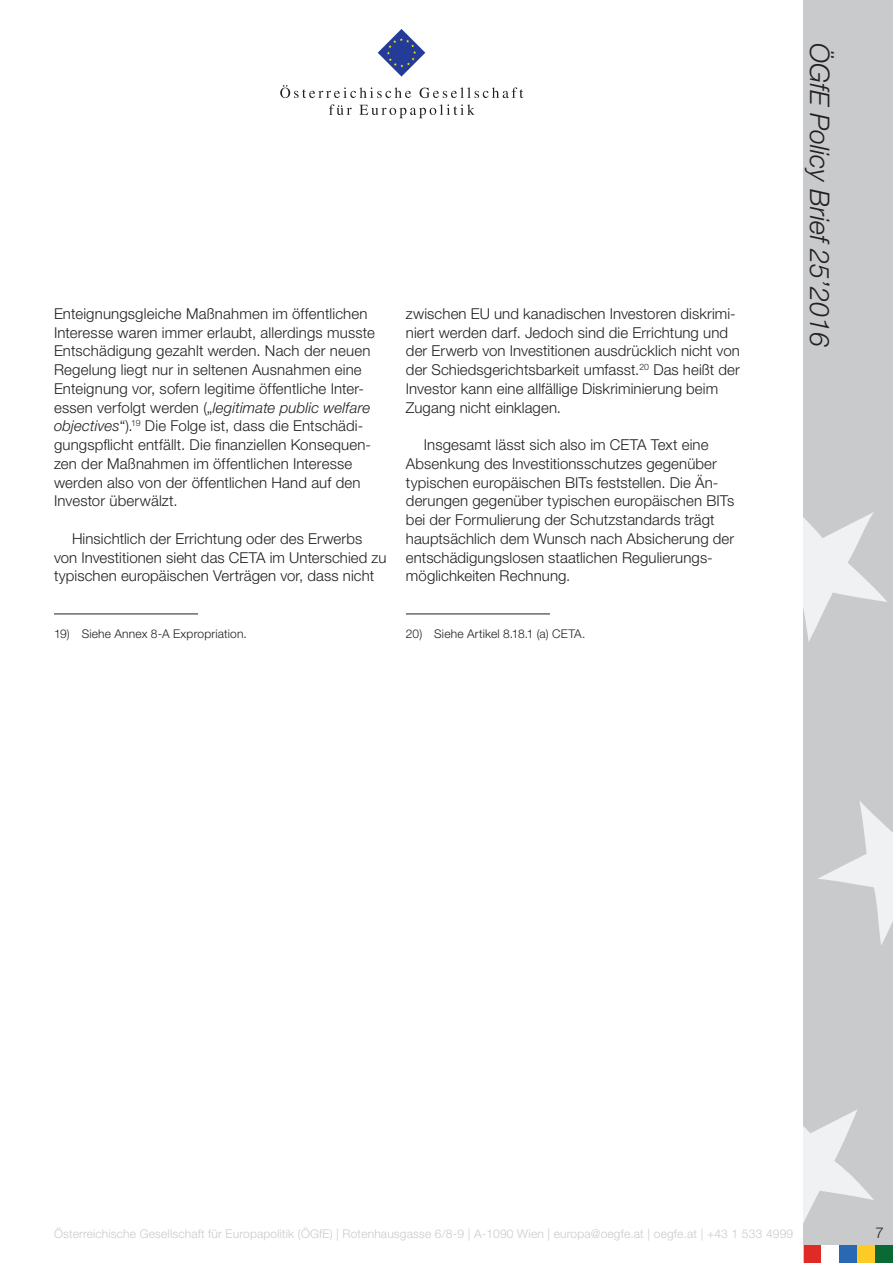
<style>
.page{position:relative;width:893px;height:1263px;background:#fff}
.page>*{position:absolute;margin:0;border:0;box-sizing:border-box;transform-origin:0 0}
.t1{font:italic 300 27px "Helvetica Neue LT Std";color:#231f20}
.Standard_Paragraph{font:300 15px/18.8px "Helvetica Neue LT Std";letter-spacing:.01em;color:#231f20}
.t2{font:300 12px "Helvetica Neue LT Std";letter-spacing:.015em;color:#c9cacc}
.Footnotes{font:300 12px "Helvetica Neue LT Std";letter-spacing:.015em;color:#231f20}
.s1{font-style:italic}
</style>
<div class="page">
<div style="left:804px;top:0;width:89px;height:1263px;background:#c9cacc"></div>
<svg style="left:804px;top:512px;width:83px;height:130px"></svg>
<svg style="left:818px;top:801px;width:75px;height:144px"></svg>
<svg style="left:804px;top:1110px;width:70px;height:111px"></svg>
<svg style="left:378px;top:29px;width:47px;height:48px"></svg>
<svg style="left:280px;top:85px;width:131px;height:13px"></svg>
<svg style="left:420px;top:87px;width:103px;height:11px"></svg>
<svg style="left:329px;top:104px;width:23px;height:11px"></svg>
<svg style="left:359px;top:104px;width:116px;height:14px"></svg>
<div style="left:857px;top:1245px;width:18px;height:18px;background:#fecb26"></div>
<div style="left:839px;top:1245px;width:18px;height:18px;background:#2b68b3"></div>
<div style="left:804px;top:1245px;width:17px;height:18px;background:#de2b26"></div>
<div style="left:875px;top:1245px;width:18px;height:18px;background:#0b6936"></div>
<div style="left:821px;top:1245px;width:18px;height:18px;background:#fff"></div>
<hr style="left:54px;top:613px;width:144px;height:1px;background:#231f20">
<hr style="left:406px;top:613px;width:144px;height:1px;background:#231f20">
<p class="Standard_Paragraph" style="left:54px;top:304px;width:322px">Enteignungsgleiche Maßnahmen im öffentlichen Interesse waren immer erlaubt, allerdings musste Entschädigung gezahlt werden. Nach der neuen Regelung liegt nur in seltenen Ausnahmen eine Enteignung vor, sofern legitime öffentliche Inter&shy;essen verfolgt werden („<span class="s1">legitimate public welfare objectives</span>“).<sup>19</sup> Die Folge ist, dass die Entschädi&shy;gungspflicht entfällt. Die finanziellen Konsequen&shy;zen der Maßnahmen im öffentlichen Interesse werden also von der öffentlichen Hand auf den Investor überwälzt.</p>
<p class="Standard_Paragraph" style="left:54px;top:529px;width:334px;text-indent:18px">Hinsichtlich der Errichtung oder des Erwerbs von Investitionen sieht das CETA im Unterschied zu typischen europäischen Verträgen vor, dass nicht</p>
<p class="Footnotes" style="left:54px;top:626px;width:194px">19) Siehe Annex 8-A Expropriation.</p>
<p class="Standard_Paragraph" style="left:406px;top:304px;width:335px">zwischen EU und kanadischen Investoren diskrimi&shy;niert werden darf. Jedoch sind die Errichtung und der Erwerb von Investitionen ausdrücklich nicht von der Schiedsgerichtsbarkeit umfasst.<sup>20</sup> Das heißt der Investor kann eine allfällige Diskriminierung beim Zugang nicht einklagen.</p>
<p class="Standard_Paragraph" style="left:406px;top:435px;width:330px;text-indent:18px">Insgesamt lässt sich also im CETA Text eine Absenkung des Investitionsschutzes gegenüber typischen europäischen BITs feststellen. Die Än&shy;derungen gegenüber typischen europäischen BITs bei der Formulierung der Schutzstandards trägt hauptsächlich dem Wunsch nach Absicherung der entschädigungslosen staatlichen Regulierungs&shy;möglichkeiten Rechnung.</p>
<p class="Footnotes" style="left:406px;top:626px;width:181px">20) Siehe Artikel 8.18.1 (a) CETA.</p>
<h1 class="t1" style="left:836px;top:43px;width:305px;rotate:90deg">ÖGfE Policy Brief 25’2016</h1>
<p class="t2" style="left:54px;top:1226px;width:741px">Österreichische Gesellschaft für Europapolitik (ÖGfE) | Rotenhausgasse 6/8-9 | A-1090 Wien | europa@oegfe.at | oegfe.at | +43 1 533 4999</p>
<p class="Standard_Paragraph" style="left:875px;top:1222px;width:10px">7</p>
</div>
